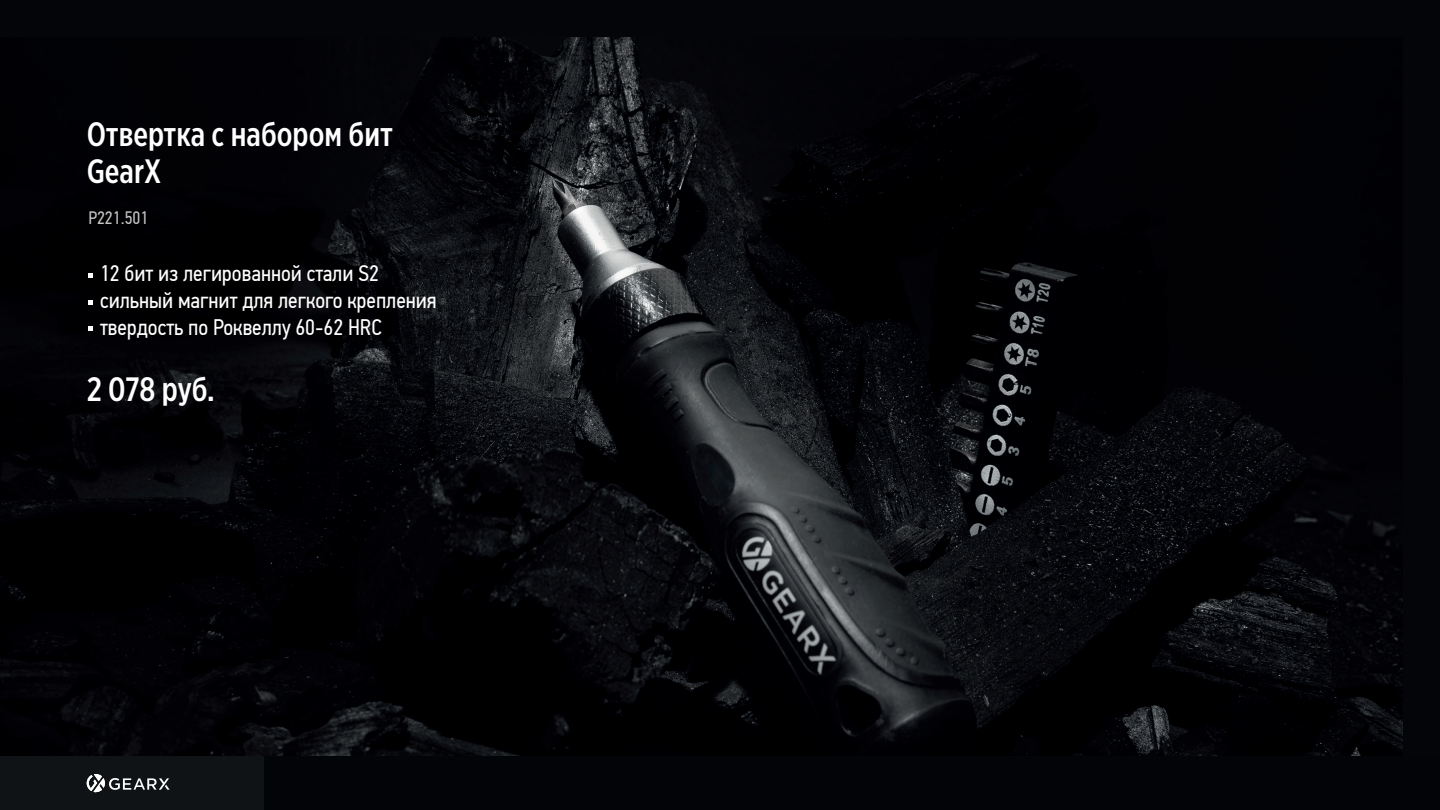
<style>
.page{position:relative;width:1440px;height:810px;background:#fff}
.page>*{position:absolute;margin:0;border:0;box-sizing:border-box;transform-origin:0 0}
.t1{font:500 33.75px/37.5px "Gotham X Narrow";color:#fff}
.t2{font:22.5px/27px "PF Din Text Cond Pro";color:#fff}
.t3{font:18px "PF Din Text Cond Pro";color:#c4c5c4}
</style>
<div class="page">
<div style="left:0;top:0;width:1440px;height:756px;background:#040508"></div>
<img style="left:0;top:37px;width:1402px;height:719px">
<div style="left:264px;top:756px;width:1176px;height:54px;background:#020407"></div>
<svg style="left:88px;top:274px;width:5px;height:4px"></svg>
<svg style="left:88px;top:301px;width:5px;height:4px"></svg>
<svg style="left:88px;top:327px;width:5px;height:4px"></svg>
<div style="left:0;top:756px;width:264px;height:54px;background:#101315"></div>
<svg style="left:87px;top:774px;width:83px;height:19px"></svg>
<h1 class="t1" style="left:87px;top:115px;width:308px">Отвертка с набором бит<br>GearX</h1>
<p class="t3" style="left:88px;top:207px;width:62px">P221.501</p>
<p class="t2" style="left:100px;top:260px;width:338px">12 бит из легированной стали S2 сильный магнит для легкого крепления твердость по Роквеллу 60-62 HRC</p>
<h1 class="t1" style="left:87px;top:370px;width:129px">2 078 руб.</h1>
</div>
